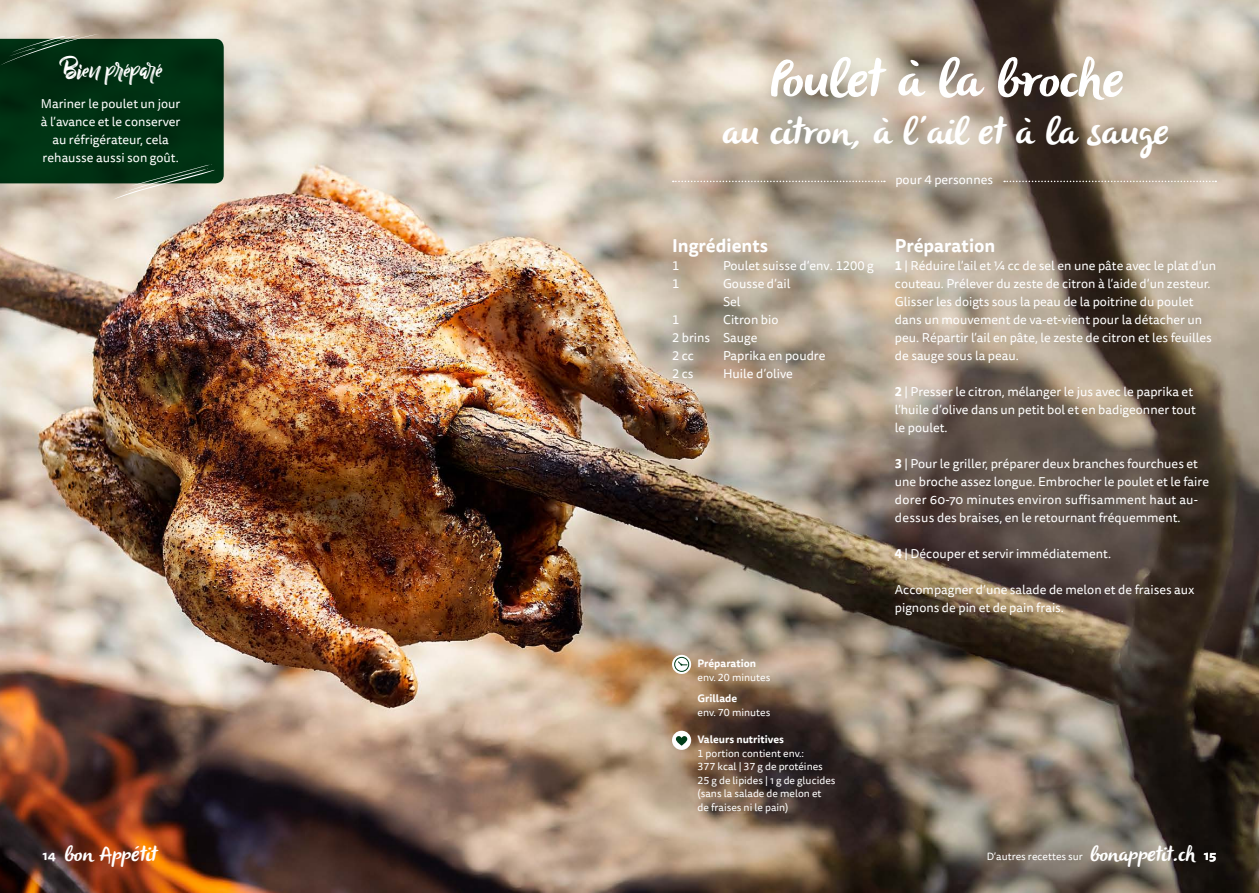
<style>
.page{position:relative;width:1259px;height:893px;background:#fff}
.page>*{position:absolute;margin:0;border:0;box-sizing:border-box;transform-origin:0 0}
.t1{font:italic 52.5px "Olivier";color:#fff}
.t2{font:italic 37.5px "Olivier";color:#fff}
.t3{font:30px "Billy Ohio";color:#fff}
.t4{font:italic 21px "Olivier";color:#fff}
.t5{font:700 18px "Tisa Sans OT";color:#fff}
.t6{font:12.75px/18px "Tisa Sans OT";color:#fff}
.t7{font:700 12.75px "Tisa Sans OT";color:#fff}
.t8{font:10.5px/13.5px "Tisa Sans OT";color:#fff}
.t9{font:700 10.5px "Tisa Sans OT";color:#fff}
.s1{font-weight:700}
.s2{font-family:"Olivier";font-style:italic;font-size:21px}
</style>
<div class="page">
<img style="left:0;top:0;width:1259px;height:893px">
<svg style="left:672px;top:655px;width:19px;height:19px"></svg>
<div style="left:674px;top:657px;width:15px;height:15px;border:1px solid #003c19;border-radius:50%"></div>
<svg style="left:677px;top:661px;width:10px;height:5px"></svg>
<div style="left:672px;top:731px;width:19px;height:19px;background:#fff;border-radius:50%"></div>
<svg style="left:676px;top:736px;width:11px;height:10px"></svg>
<svg style="left:673px;top:181px;width:212px;height:1px"></svg>
<svg style="left:1004px;top:181px;width:212px;height:1px"></svg>
<svg style="left:0;top:34px;width:224px;height:166px;background:#1d4529"></svg>
<h3 class="t3" style="left:59px;top:50px;width:104px">Bien préparé</h3>
<p class="t6" style="left:41px;top:96px;width:141px;text-align:center">Mariner le poulet un jour à l’avance et le conserver au réfrigérateur, cela rehausse aussi son goût.</p>
<h1 class="t1" style="left:767px;top:50px;width:368px">Pouletà la broche</h1>
<h2 class="t2" style="left:721px;top:110px;width:456px">au c itro n, à l ’ail et à la sauge</h2>
<h3 class="t5" style="left:672px;top:234px;width:98px">Ingrédients</h3>
<p class="t6" style="left:672px;top:257px;width:9px">1</p>
<p class="t6" style="left:723px;top:257px;width:152px">Poulet suisse d’env.1200 g</p>
<p class="t6" style="left:672px;top:275px;width:9px">1</p>
<p class="t6" style="left:723px;top:275px;width:69px">Gousse d’ail<br>Sel</p>
<p class="t6" style="left:672px;top:311px;width:9px">1</p>
<p class="t6" style="left:672px;top:311px;width:108px;text-indent:51px">Citron bio<br>2 brins Sauge<br>2 cc</p>
<p class="t6" style="left:723px;top:347px;width:104px">Paprika en poudre</p>
<p class="t6" style="left:672px;top:365px;width:23px">2 cs</p>
<p class="t6" style="left:723px;top:365px;width:71px">Huile d’olive</p>
<p class="t9" style="left:697px;top:657px;width:60px">Préparation</p>
<p class="t8" style="left:697px;top:671px;width:74px">env. 20 minutes</p>
<p class="t9" style="left:697px;top:692px;width:41px">Grillade</p>
<p class="t8" style="left:697px;top:706px;width:74px">env. 70 minutes</p>
<p class="t9" style="left:697px;top:733px;width:88px">Valeurs nutritives</p>
<p class="t8" style="left:697px;top:747px;width:140px">1 portion contient env.:<br>377 kcal | 37 g de protéines<br>25 g de lipides | 1 g de glucides (sans la salade de melon et de fraises ni le pain)</p>
<p class="t6" style="left:895px;top:172px;width:99px">pour 4 personnes</p>
<h3 class="t5" style="left:895px;top:234px;width:102px">Préparation</h3>
<p class="t6" style="left:895px;top:257px;width:323px"><span class="s1">1</span> | Réduire l’ail et ¼ cc de sel en une pâte avec le plat d’un couteau. Prélever du zeste de citron à l’aide d’un zesteur.<br>Glisser les doigts sous la peau de la poitrine du poulet dans un mouvement de va-et-vient pour la détacher un peu. Répartir l’ail en pâte, le zeste de citron et les feuilles de sauge sous la peau.</p>
<p class="t6" style="left:895px;top:383px;width:302px"><span class="s1">2</span> | Presser le citron, mélanger le jus avec le paprika et l’huile d’olive dans un petit bol et en badigeonner tout le poulet.</p>
<p class="t6" style="left:895px;top:455px;width:316px"><span class="s1">3</span> | Pour le griller, préparer deux branches fourchues et une broche assez longue. Embrocher le poulet et le faire dorer 60-70 minutes environ suffisamment haut au&shy;dessus des braises, en le retournant fréquemment.</p>
<p class="t6" style="left:895px;top:545px;width:218px"><span class="s1">4</span> | Découper et servir immédiatement.</p>
<p class="t6" style="left:895px;top:581px;width:301px">Accompagner d’une salade de melon et de fraises aux pignons de pin et de pain frais.</p>
<h3 class="t4" style="left:64px;top:842px;width:99px">bon Appétit</h3>
<p class="t8" style="left:986px;top:850px;width:209px">D’autres recettes sur <span class="s2">bonappetit.ch</span></p>
<p class="t7" style="left:43px;top:847px;width:15px">14</p>
<p class="t7" style="left:1204px;top:847px;width:14px">15</p>
</div>
